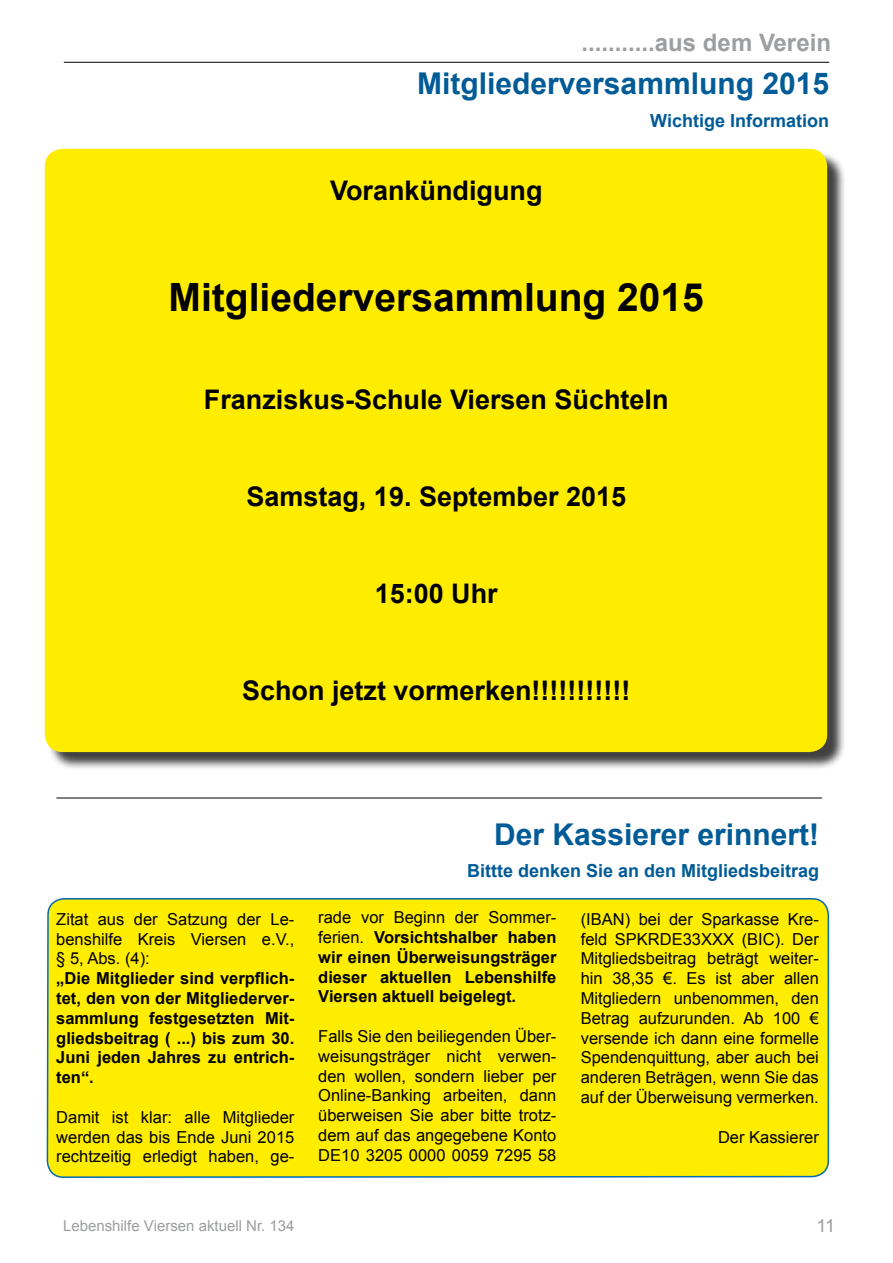
<style>
.page{position:relative;width:893px;height:1263px;background:#fff}
.page>*{position:absolute;margin:0;border:0;box-sizing:border-box;transform-origin:0 0}
.t1{font:700 39px "Arial";color:#000}
.t2{font:700 30px "Arial";color:#005b97}
.t3{font:700 27px "Arial";color:#000}
.t4{font:700 24px "Arial";color:#9c9e9f}
.t5{font:700 18px "Arial";color:#005b97}
.t6{font:18px "Arial";color:#9c9e9f}
.t7{font:16.5px/19.8px "Arial";color:#000;text-align:justify}
.t8{font:700 16.5px/19.8px "Arial";color:#000;text-align:justify}
.t9{font:15px "Arial";color:#9c9e9f}
.s1{font-weight:400}
</style>
<div class="page">
<hr style="left:64px;top:62px;width:765px;height:1px;background:#000">
<div style="left:47px;top:151px;width:799px;height:620px;background:#000;opacity:.75"></div>
<div style="left:45px;top:149px;width:782px;height:603px;background:#ffed00;border-radius:18px"></div>
<div style="left:46px;top:898px;width:784px;height:280px;background:#ffed00"></div>
<hr style="left:56px;top:798px;width:766px;height:1px;background:#000">
<h3 class="t4" style="left:582px;top:27px;width:251px">...........aus dem Verein</h3>
<h2 class="t2" style="left:417px;top:64px;width:413px">Mitgliederversammlung 2015</h2>
<p class="t5" style="left:650px;top:108px;width:180px">Wichtige Information</p>
<h3 class="t3" style="left:330px;top:172px;width:214px">Vorankündigung</h3>
<h1 class="t1" style="left:169px;top:272px;width:537px">Mitgliederversammlung 2015</h1>
<h3 class="t3" style="left:204px;top:381px;width:466px">Franziskus-Schule Viersen Süchteln</h3>
<h3 class="t3" style="left:246px;top:478px;width:381px">Samstag, 19. September 2015</h3>
<h3 class="t3" style="left:375px;top:576px;width:125px">15:00 Uhr</h3>
<h3 class="t3" style="left:242px;top:673px;width:390px">Schon jetzt vormerken!!!!!!!!!!!</h3>
<p class="t7" style="left:56px;top:909px;width:240px">Zitat aus der Satzung der Le&shy;benshilfe Kreis Viersen e.V., § 5, Abs. (4):</p>
<p class="t8" style="left:56px;top:969px;width:240px">„Die Mitglieder sind verpflich&shy;tet, den von der Mitgliederver&shy;sammlung festgesetzten Mit&shy;gliedsbeitrag ( ...) bis zum 30.<br>Juni jeden Jahres zu entrich&shy;ten“.</p>
<p class="t7" style="left:56px;top:1107px;width:240px">Damit ist klar: alle Mitglieder werden das bis Ende Juni 2015 rechtzeitig erledigt haben, ge-</p>
<h2 class="t2" style="left:494px;top:814px;width:327px">Der Kassierer erinnert!</h2>
<p class="t5" style="left:467px;top:859px;width:354px">Bittte denken Sie an den Mitgliedsbeitrag</p>
<p class="t8" style="left:318px;top:908px;width:240px"><span class="s1">rade vor Beginn der Sommer&shy;ferien.</span> Vorsichtshalber haben wir einen Überweisungsträger dieser aktuellen Lebenshilfe Viersen aktuell beigelegt.</p>
<p class="t7" style="left:318px;top:1026px;width:240px">Falls Sie den beiliegenden Über&shy;weisungsträger nicht verwen&shy;den wollen, sondern lieber per Online-Banking arbeiten, dann überweisen Sie aber bitte trotz&shy;dem auf das angegebene Konto DE10 3205 0000 0059 7295 58</p>
<p class="t7" style="left:581px;top:909px;width:240px">(IBAN) bei der Sparkasse Kre&shy;feld SPKRDE33XXX (BIC). Der Mitgliedsbeitrag beträgt weiter&shy;hin 38,35 €. Es ist aber allen Mitgliedern unbenommen, den Betrag aufzurunden. Ab 100 € versende ich dann eine formelle Spendenquittung, aber auch bei anderen Beträgen, wenn Sie das auf der Überweisung vermerken.</p>
<p class="t7" style="left:718px;top:1127px;width:102px">Der Kassierer</p>
<p class="t9" style="left:63px;top:1216px;width:233px">Lebenshilfe Viersen aktuell Nr. 134</p>
<p class="t6" style="left:816px;top:1214px;width:20px">11</p>
</div>
